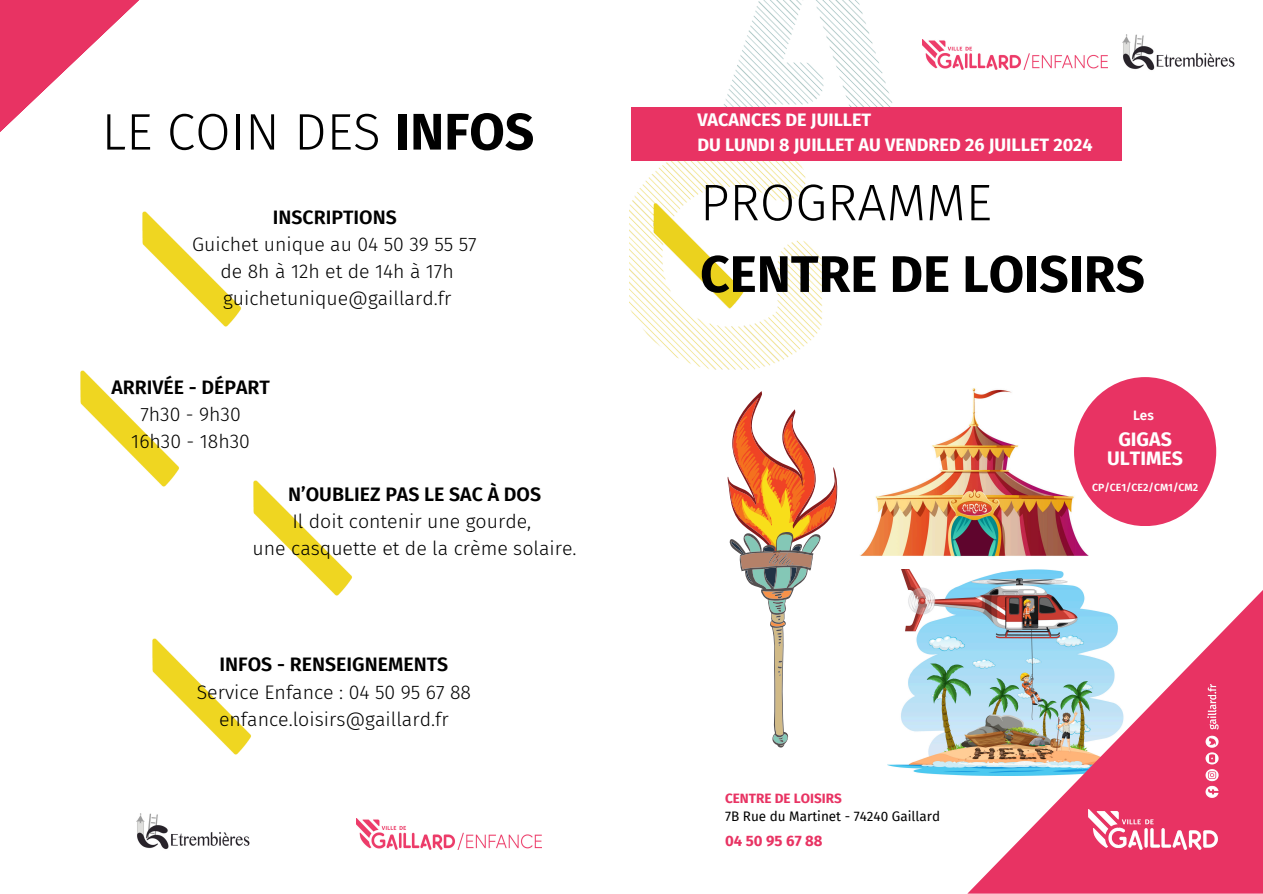
<style>
.page{position:relative;width:1263px;height:894px;background:#fff}
.page>*{position:absolute;margin:0;border:0;box-sizing:border-box;transform-origin:0 0}
.t1{font:700 51.45px/71.6px "Fira Sans";color:#000}
.t2{font:300 51.45px "Fira Sans";color:#000}
.t3{font:300 19.5px/27px "Fira Sans";color:#000;text-align:center}
.t4{font:600 19.5px "Fira Sans";color:#000}
.t5{font:700 19.5px/19.2px "Fira Sans";color:#fff;text-align:center}
.t6{font:700 18px/24.8px "Fira Sans";color:#fff}
.t7{font:700 15px "Fira Sans";color:#e83363}
.t8{font:13.5px/18px "Fira Sans";color:#000}
.t9{font:600 13.5px "Fira Sans";color:#fff}
.t10{font:600 10.5px "Fira Sans";color:#fff}
.s1{font-weight:700}
.s2{font-weight:300}
.s3{font-weight:700;color:#e83363}
</style>
<div class="page">
<img style="left:888px;top:569px;width:189px;height:206px">
<img style="left:860px;top:388px;width:228px;height:169px">
<img style="left:629px;top:0;width:283px;height:370px">
<div style="left:631px;top:107px;width:491px;height:53px;background:#e83363"></div>
<img style="left:923px;top:40px;width:184px;height:30px">
<img style="left:1122px;top:35px;width:113px;height:36px">
<svg style="left:967px;top:587px;width:296px;height:306px"></svg>
<img style="left:1088px;top:809px;width:130px;height:40px">
<svg style="left:0;top:0;width:139px;height:132px"></svg>
<img style="left:142px;top:211px;width:99px;height:116px">
<img style="left:80px;top:370px;width:99px;height:117px">
<img style="left:253px;top:480px;width:99px;height:116px">
<img style="left:152px;top:638px;width:99px;height:117px">
<img style="left:357px;top:818px;width:184px;height:30px">
<img style="left:137px;top:813px;width:112px;height:37px">
<img style="left:1201px;top:680px;width:17px;height:121px">
<svg style="left:727px;top:391px;width:111px;height:356px"></svg>
<div style="left:1074px;top:377px;width:142px;height:149px;background:#e83363;border-radius:50%"></div>
<p class="t2" style="left:102px;top:101px;width:434px">LE COIN DES <span class="s1">INFOS</span></p>
<p class="t4" style="left:273px;top:206px;width:125px">INSCRIPTIONS</p>
<p class="t3" style="left:192px;top:231px;width:286px">Guichet unique au 04 50 39 55 57 de 8h à 12h et de 14h à 17h guichetunique@gaillard.fr</p>
<p class="t4" style="left:111px;top:376px;width:160px">ARRIVÉE - DÉPART</p>
<p class="t3" style="left:131px;top:401px;width:120px">7h30 - 9h30<br>16h30 - 18h30</p>
<p class="t4" style="left:288px;top:482px;width:255px">N’OUBLIEZ PAS LE SAC À DOS</p>
<p class="t3" style="left:253px;top:508px;width:325px">Il doit contenir une gourde,<br>une casquette et de la crème solaire.</p>
<p class="t4" style="left:219px;top:653px;width:230px">INFOS - RENSEIGNEMENTS</p>
<p class="t3" style="left:197px;top:678px;width:276px">Service Enfance : 04 50 95 67 88 enfance.loisirs@gaillard.fr</p>
<h2 class="t6" style="left:697px;top:107px;width:397px">VACANCES DE JUILLET<br>DU LUNDI 8 JUILLET AU VENDRED 26 JUILLET 2024</h2>
<p class="t1" style="left:700px;top:167px;width:446px"><span class="s2">PROGRAMME<br></span>CENTRE DE LOISIRS</p>
<p class="t8" style="left:725px;top:789px;width:217px"><span class="s3">CENTRE DE LOISIRS<br></span>7B Rue du Martinet - 74240 Gaillard</p>
<p class="t7" style="left:725px;top:831px;width:99px">04 50 95 67 88</p>
<p class="t9" style="left:1133px;top:407px;width:22px">Les</p>
<p class="t5" style="left:1107px;top:429px;width:77px">GIGAS<br>ULTIMES</p>
<p class="t10" style="left:1092px;top:481px;width:107px">CP/CE1/CE2/CM1/CM2</p>
</div>
